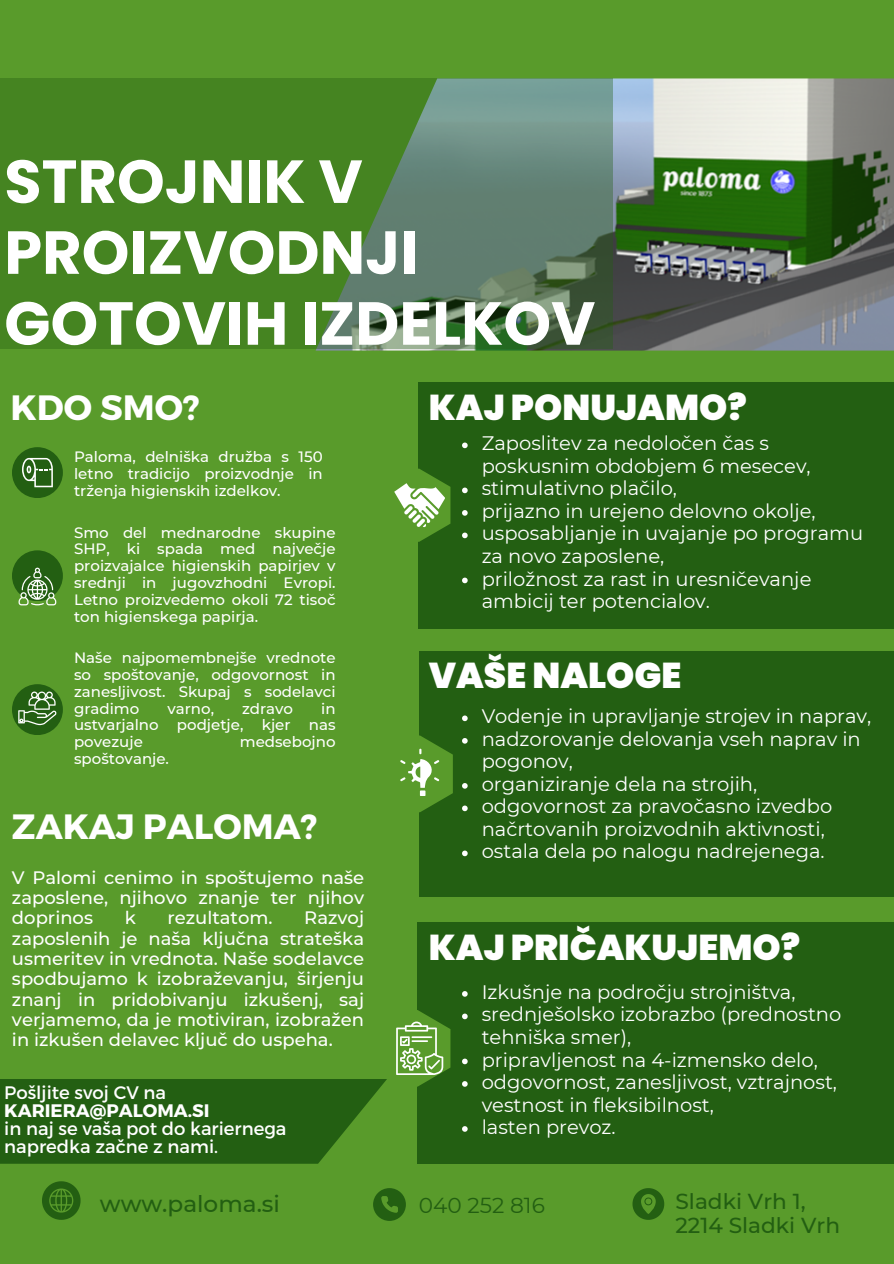
<style>
.page{position:relative;width:894px;height:1264px;background:#fff}
.page>*{position:absolute;margin:0;border:0;box-sizing:border-box;transform-origin:0 0}
.t1{font:700 60.6px/70.8px "Poppins";color:#fff}
.t2{font:900 35.85px "Poppins";color:#fff}
.t3{font:700 35.1px "Montserrat";color:#fff}
.t4{font:500 23.1px "Montserrat";color:#235f12}
.t5{font:500 21.6px "Montserrat";color:#235f12}
.t6{font:21.6px "Montserrat";color:#235f12}
.t7{font:19.5px/22.5px "Montserrat";color:#fff}
.t8{font:18.15px/18px "Montserrat";color:#fff}
.t9{font:700 18.15px/18px "Montserrat";color:#fff}
.t10{font:500 18px/20.2px "Montserrat";color:#fff;text-align:justify}
.t11{font:500 15px/16.8px "Montserrat";color:#fff;text-align:justify}
.s1{font-weight:400}
</style>
<div class="page">
<div style="left:0;top:0;width:893px;height:1263px;background:#599b2b"></div>
<img style="left:316px;top:78px;width:577px;height:272px">
<div style="left:417px;top:922px;width:476px;height:241px;background:#235f12"></div>
<div style="left:419px;top:651px;width:474px;height:245px;background:#235f12"></div>
<div style="left:419px;top:382px;width:474px;height:246px;background:#235f12"></div>
<svg style="left:42px;top:1181px;width:38px;height:38px"></svg>
<svg style="left:632px;top:1188px;width:31px;height:31px"></svg>
<div style="left:12px;top:447px;width:51px;height:51px;background:#235f12;border-radius:50%"></div>
<div style="left:12px;top:550px;width:51px;height:51px;background:#235f12;border-radius:50%"></div>
<div style="left:12px;top:684px;width:51px;height:51px;background:#235f12;border-radius:50%"></div>
<svg style="left:0;top:78px;width:612px;height:271px;background:#4f823e"></svg>
<svg style="left:400px;top:735px;width:52px;height:77px"></svg>
<svg style="left:394px;top:468px;width:56px;height:74px"></svg>
<svg style="left:18px;top:691px;width:38px;height:34px"></svg>
<svg style="left:19px;top:567px;width:37px;height:38px"></svg>
<svg style="left:0;top:1010px;width:450px;height:153px"></svg>
<svg style="left:373px;top:1188px;width:32px;height:32px"></svg>
<svg style="left:22px;top:458px;width:30px;height:29px"></svg>
<svg style="left:462px;top:442px;width:5px;height:6px"></svg>
<svg style="left:462px;top:487px;width:5px;height:6px"></svg>
<svg style="left:462px;top:510px;width:5px;height:5px"></svg>
<svg style="left:462px;top:532px;width:5px;height:6px"></svg>
<svg style="left:462px;top:577px;width:5px;height:6px"></svg>
<svg style="left:462px;top:715px;width:5px;height:6px"></svg>
<svg style="left:462px;top:738px;width:5px;height:5px"></svg>
<svg style="left:462px;top:783px;width:5px;height:5px"></svg>
<svg style="left:462px;top:805px;width:5px;height:6px"></svg>
<svg style="left:462px;top:850px;width:5px;height:6px"></svg>
<svg style="left:462px;top:991px;width:5px;height:5px"></svg>
<svg style="left:462px;top:1013px;width:5px;height:6px"></svg>
<svg style="left:462px;top:1058px;width:5px;height:6px"></svg>
<svg style="left:462px;top:1081px;width:5px;height:5px"></svg>
<svg style="left:462px;top:1126px;width:5px;height:5px"></svg>
<p class="t1" style="left:4px;top:146px;width:592px">STROJNIK V<br>PROIZVODNJI<br>GOTOVIH IZDELKOV</p>
<p class="t3" style="left:11px;top:385px;width:191px">KDO SMO?</p>
<p class="t11" style="left:74px;top:448px;width:250px">Paloma, delniška družba s 150 letno tradicijo proizvodnje in trženja higienskih izdelkov.</p>
<p class="t11" style="left:74px;top:523px;width:263px">Smo del mednarodne skupine SHP, ki spada med največje proizvajalce higienskih papirjev v srednji in jugovzhodni Evropi.<br>Letno proizvedemo okoli 72 tisoč ton higienskega papirja.</p>
<p class="t11" style="left:74px;top:649px;width:263px">Naše najpomembnejše vrednote so spoštovanje, odgovornost in zanesljivost. Skupaj s sodelavci gradimo</p>
<p class="t11" style="left:74px;top:699px;width:263px;text-indent:247px">in ustvarjalno podjetje, kjer nas povezuje</p>
<p class="t11" style="left:167px;top:699px;width:48px">varno,</p>
<p class="t11" style="left:242px;top:699px;width:53px">zdravo</p>
<p class="t11" style="left:240px;top:733px;width:97px">medsebojno</p>
<p class="t11" style="left:74px;top:750px;width:96px">spoštovanje.</p>
<p class="t3" style="left:12px;top:804px;width:307px">ZAKAJ PALOMA?</p>
<p class="t2" style="left:429px;top:382px;width:319px">KAJ PONUJAMO?</p>
<p class="t7" style="left:481px;top:432px;width:330px">Zaposlitev za nedoločen čas s poskusnim obdobjem 6 mesecev,</p>
<p class="t7" style="left:481px;top:477px;width:197px">stimulativno plačilo,</p>
<p class="t7" style="left:481px;top:499px;width:335px">prijazno in urejeno delovno okolje,</p>
<p class="t7" style="left:481px;top:522px;width:383px">usposabljanje in uvajanje po programu za novo zaposlene,</p>
<p class="t7" style="left:481px;top:567px;width:331px">priložnost za rast in uresničevanje ambicij ter potencialov.</p>
<p class="t2" style="left:429px;top:650px;width:254px">VAŠE NALOGE</p>
<p class="t7" style="left:481px;top:705px;width:391px">Vodenje in upravljanje strojev in naprav,</p>
<p class="t7" style="left:481px;top:727px;width:380px">nadzorovanje delovanja vseh naprav in pogonov,</p>
<p class="t7" style="left:481px;top:772px;width:277px">organiziranje dela na strojih,</p>
<p class="t7" style="left:481px;top:795px;width:352px">odgovornost za pravočasno izvedbo načrtovanih proizvodnih aktivnosti,</p>
<p class="t7" style="left:481px;top:840px;width:344px">ostala dela po nalogu nadrejenega.</p>
<p class="t10" style="left:12px;top:867px;width:353px">V Palomi cenimo in spoštujemo naše zaposlene, njihovo znanje ter njihov doprinos</p>
<p class="t10" style="left:12px;top:907px;width:353px;text-indent:292px">Razvoj zaposlenih je naša ključna strateška usmeritev in vrednota. Naše sodelavce spodbujamo k izobraževanju, širjenju znanj in pridobivanju izkušenj, saj verjamemo, da je motiviran, izobražen in izkušen delavec ključ do uspeha.</p>
<p class="t10" style="left:125px;top:907px;width:13px">k</p>
<p class="t10" style="left:167px;top:907px;width:107px">rezultatom.</p>
<p class="t2" style="left:429px;top:922px;width:372px">KAJ PRIČAKUJEMO?</p>
<p class="t7" style="left:481px;top:980px;width:315px">Izkušnje na področju strojništva,</p>
<p class="t7" style="left:481px;top:1003px;width:361px">srednješolsko izobrazbo (prednostno tehniška smer),</p>
<p class="t7" style="left:481px;top:1048px;width:337px">pripravljenost na 4-izmensko delo,</p>
<p class="t7" style="left:481px;top:1070px;width:357px">odgovornost, zanesljivost, vztrajnost, vestnost in fleksibilnost,</p>
<p class="t7" style="left:481px;top:1115px;width:135px">lasten prevoz.</p>
<p class="t9" style="left:4px;top:1082px;width:207px"><span class="s1">Pošljite svoj CV na<br></span>KARIERA@PALOMA.SI</p>
<p class="t8" style="left:4px;top:1118px;width:284px">in naj se vaša pot do kariernega napredka začne z nami.</p>
<p class="t4" style="left:100px;top:1189px;width:181px">www.paloma.si</p>
<p class="t6" style="left:419px;top:1191px;width:127px">040 252 816</p>
<p class="t5" style="left:675px;top:1187px;width:132px">Sladki Vrh 1,</p>
<p class="t5" style="left:675px;top:1212px;width:166px">2214 Sladki Vrh</p>
</div>
